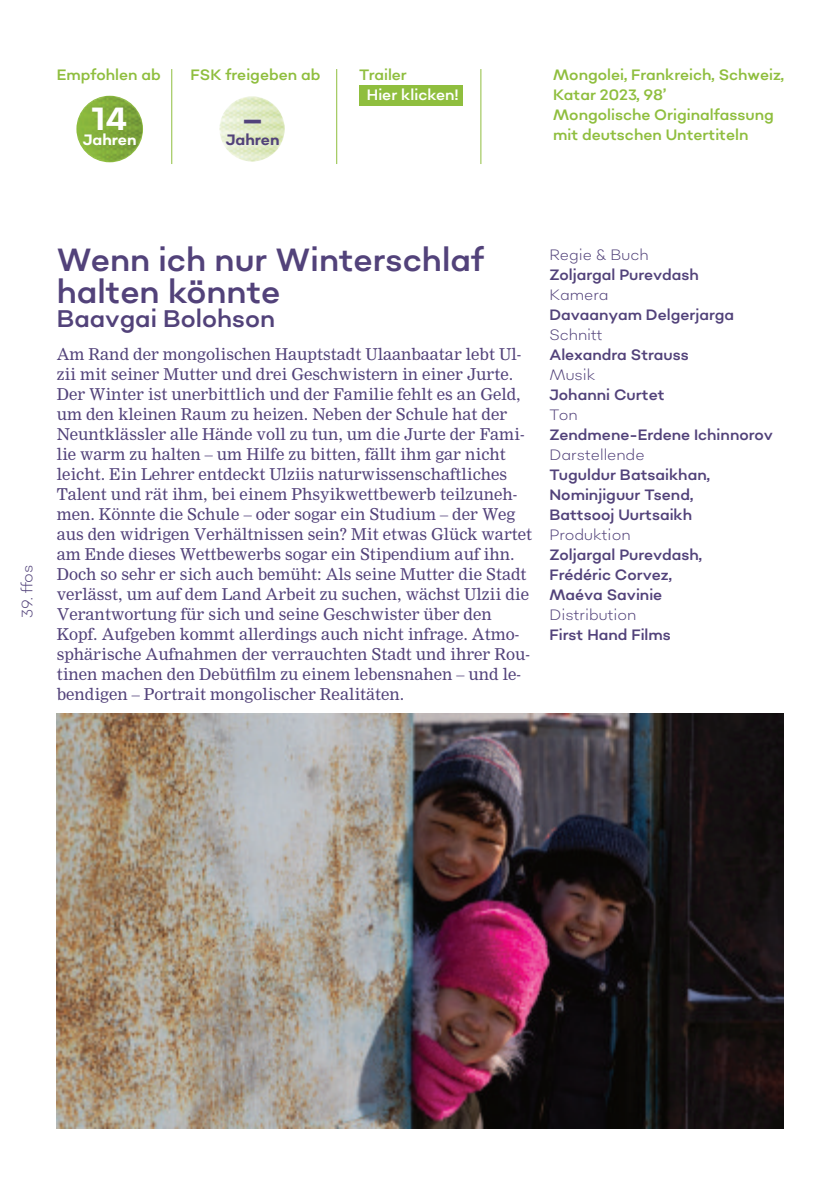
<style>
.page{position:relative;width:840px;height:1191px;background:#fff}
.page>*{position:absolute;margin:0;border:0;box-sizing:border-box;transform-origin:0 0}
.t1{font:32px/32px "Sonny Gothic";color:#52427a}
.t2{font:700 32px "Sonny Gothic";color:#fff}
.t3{font:24px "Sonny Gothic";color:#52427a}
.t4{font:16px/20px "Nimrod";color:#52427a}
.t5{font:15px/20px "Sonny Gothic";color:#52427a}
.t6{font:15px/20px "Sonny Gothic";color:#8fbe3e}
.t7{font:300 15px "Sonny Gothic";color:#52427a}
.t8{font:15px "Sonny Gothic";color:#fff}
.t9{font:700 15px "Sonny Gothic";color:#fff}
.t10{font:700 15px "Sonny Gothic";color:#52427a}
</style>
<div class="page">
<img style="left:219px;top:96px;width:65px;height:65px;border-radius:50%">
<div style="left:359px;top:85px;width:103px;height:21px;background:#8fbe3e"></div>
<hr style="left:171px;top:69px;width:1px;height:95px;background:#8fbe3e">
<hr style="left:480px;top:69px;width:1px;height:95px;background:#8fbe3e">
<hr style="left:336px;top:69px;width:1px;height:95px;background:#8fbe3e">
<svg style="left:76px;top:96px;width:67px;height:66px"></svg>
<img style="left:77px;top:96px;width:65px;height:65px;border-radius:50%">
<img style="left:57px;top:713px;width:725px;height:415px">
<p class="t6" style="left:57px;top:66px;width:105px">Empfohlen ab</p>
<p class="t6" style="left:190px;top:66px;width:131px">FSK freigeben ab</p>
<p class="t6" style="left:553px;top:66px;width:232px">Mongolei, Frankreich, Schweiz,<br>Katar 2023, 98’<br>Mongolische Originalfassung mit deutschen Untertiteln</p>
<p class="t6" style="left:359px;top:66px;width:49px">Trailer</p>
<p class="t8" style="left:367px;top:85px;width:93px">Hier klicken!</p>
<h1 class="t2" style="left:92px;top:98px;width:37px">14</h1>
<p class="t9" style="left:83px;top:130px;width:55px">Jahren</p>
<h1 class="t1" style="left:241px;top:104px;width:24px">–</h1>
<p class="t10" style="left:226px;top:130px;width:55px">Jahren</p>
<p class="t7" style="left:17px;top:617px;width:54px;rotate:-90deg">39. ffos</p>
<h1 class="t1" style="left:57px;top:245px;width:428px">Wenn ich nur Winterschlaf halten könnte</h1>
<h2 class="t3" style="left:57px;top:302px;width:220px">Baavgai Bolohson</h2>
<p class="t4" style="left:57px;top:345px;width:476px">Am Rand der mongolischen Hauptstadt Ulaanbaatar lebt Ul&shy;zii mit seiner Mutter und drei Geschwistern in einer Jurte.<br>Der Winter ist unerbittlich und der Familie fehlt es an Geld, um den kleinen Raum zu heizen. Neben der Schule hat der Neuntklässler alle Hände voll zu tun, um die Jurte der Fami&shy;lie warm zu halten – um Hilfe zu bitten, fällt ihm gar nicht leicht. Ein Lehrer entdeckt Ulziis naturwissenschaftliches Talent und rät ihm, bei einem Phsyikwettbewerb teilzuneh&shy;men. Könnte die Schule – oder sogar ein Studium – der Weg aus den widrigen Verhältnissen sein? Mit etwas Glück wartet am Ende dieses Wettbewerbs sogar ein Stipendium auf ihn.<br>Doch so sehr er sich auch bemüht: Als seine Mutter die Stadt verlässt, um auf dem Land Arbeit zu suchen, wächst Ulzii die Verantwortung für sich und seine Geschwister über den Kopf. Aufgeben kommt allerdings auch nicht infrage. Atmo&shy;sphärische Aufnahmen der verrauchten Stadt und ihrer Rou&shy;tinen machen den Debütfilm zu einem lebensnahen – und le&shy;bendigen – Portrait mongolischer Realitäten.</p>
<p class="t7" style="left:549px;top:245px;width:100px">Regie &amp; Buch</p>
<p class="t5" style="left:549px;top:266px;width:151px">Zoljargal Purevdash</p>
<p class="t7" style="left:549px;top:285px;width:60px">Kamera</p>
<p class="t5" style="left:549px;top:306px;width:186px">Davaanyam Delgerjarga</p>
<p class="t7" style="left:549px;top:325px;width:55px">Schnitt</p>
<p class="t5" style="left:549px;top:346px;width:141px">Alexandra Strauss</p>
<p class="t7" style="left:549px;top:365px;width:48px">Musik</p>
<p class="t5" style="left:549px;top:386px;width:116px">Johanni Curtet</p>
<p class="t7" style="left:549px;top:405px;width:30px">Ton</p>
<p class="t5" style="left:549px;top:426px;width:225px">Zendmene-Erdene Ichinnorov</p>
<p class="t7" style="left:549px;top:445px;width:97px">Darstellende</p>
<p class="t5" style="left:549px;top:466px;width:162px">Tuguldur Batsaikhan,<br>Nominjiguur Tsend,<br>Battsooj Uurtsaikh</p>
<p class="t7" style="left:549px;top:525px;width:82px">Produktion</p>
<p class="t5" style="left:549px;top:546px;width:154px">Zoljargal Purevdash,<br>Frédéric Corvez,<br>Maéva Savinie</p>
<p class="t7" style="left:549px;top:605px;width:88px">Distribution</p>
<p class="t5" style="left:549px;top:626px;width:123px">First Hand Films</p>
</div>
